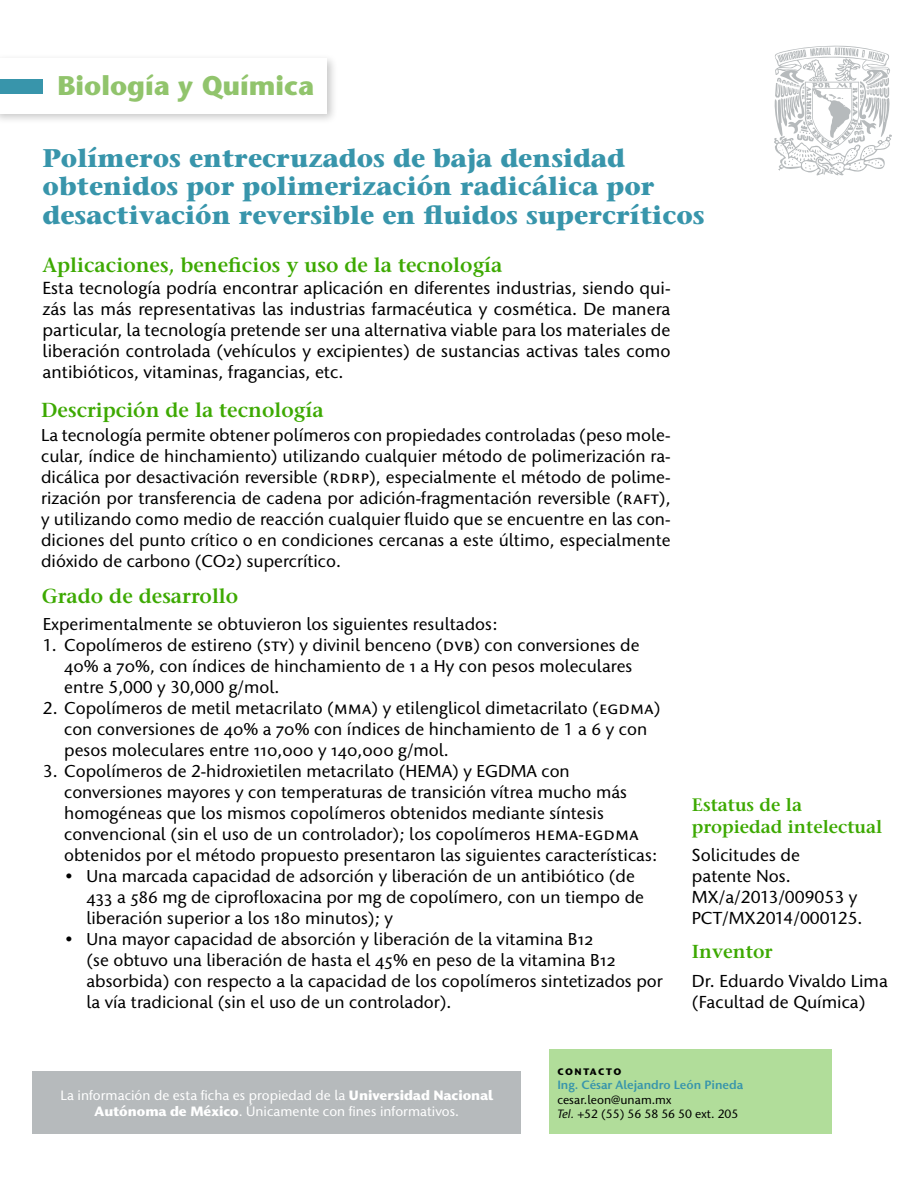
<style>
.page{position:relative;width:918px;height:1188px;background:#fff}
.page>*{position:absolute;margin:0;border:0;box-sizing:border-box;transform-origin:0 0}
.t1{font:700 27px "Stone Sans Std";color:#91c46c}
.t2{font:700 25.5px/28.5px "Stone Serif Std";color:#3895ab}
.t3{font:600 20.25px "Stone Serif Std";color:#3da902}
.t4{font:600 18.75px "Stone Serif Std";color:#3da902}
.t5{font:600 18px/21.6px "Stone Serif Std";color:#3da902}
.t6{font:500 17.4px/21px "Stone Humanist ITC Std";color:#000;text-align:justify}
.t7{font:500 17.25px/21px "Stone Humanist ITC Std";color:#000}
.t8{font:500 17.1px/21px "Stone Humanist ITC Std";color:#000}
.t9{font:500 13.5px/16.2px "Stone Humanist ITC Std";color:#fff;text-align:center}
.t10{font:500 12px/14.4px "Stone Humanist ITC Std";color:#000}
.t11{font:12px "Stone Humanist ITC Std Semi";color:#3895ab}
.t12{font:700 9.45px "Stone Humanist ITC Std";letter-spacing:.17em;color:#000}
.s1{font-weight:700}
.s2{font-style:italic}
</style>
<div class="page">
<svg style="left:774px;top:45px;width:118px;height:131px"></svg>
<div style="left:0;top:54px;width:338px;height:71px;background:#000;opacity:.22"></div>
<div style="left:0;top:59px;width:327px;height:55px;background:#fff"></div>
<div style="left:0;top:79px;width:43px;height:14px;background:#3895ab"></div>
<div style="left:32px;top:1071px;width:489px;height:63px;background:#b6babc"></div>
<div style="left:549px;top:1049px;width:283px;height:85px;background:#b1dd9a"></div>
<h1 class="t1" style="left:58px;top:69px;width:258px">Biología y Química</h1>
<h2 class="t2" style="left:43px;top:143px;width:664px">Polímeros entrecruzados de baja densidad obtenidos por polimerización radicálica por desactivación reversible en fluidos supercríticos</h2>
<p class="t3" style="left:43px;top:253px;width:462px">Aplicaciones, beneficios y uso de la tecnología</p>
<p class="t6" style="left:43px;top:278px;width:630px">Esta tecnología podría encontrar aplicación en diferentes industrias, siendo qui&shy;zás las más representativas las industrias farmacéutica y cosmética. De manera particular, la tecnología pretende ser una alternativa viable para los materiales de liberación controlada (vehículos y excipientes) de sustancias activas tales como antibióticos, vitaminas, fragancias, etc.</p>
<p class="t3" style="left:41px;top:398px;width:284px">Descripción de la tecnología</p>
<p class="t8" style="left:41px;top:425px;width:631px;text-align:justify">La tecnología permite obtener polímeros con propiedades controladas (peso mole&shy;cular, índice de hinchamiento) utilizando cualquier método de polimerización ra&shy;dicálica por desactivación reversible (rdrp), especialmente el método de polime&shy;rización por transferencia de cadena por adición-fragmentación reversible (raft), y utilizando como medio de reacción cualquier fluido que se encuentre en las con&shy;diciones del punto crítico o en condiciones cercanas a este último, especialmente dióxido de carbono (CO2) supercrítico.</p>
<p class="t3" style="left:42px;top:584px;width:198px">Grado de desarrollo</p>
<p class="t8" style="left:43px;top:614px;width:456px">Experimentalmente se obtuvieron los siguientes resultados:</p>
<p class="t8" style="left:64px;top:635px;width:577px;text-indent:-21px">1. Copolímeros de estireno (sty) y divinil benceno (dvb) con conversiones de<br>40% a 70%, con índices de hinchamiento de 1 a Hy con pesos moleculares entre 5,000 y 30,000 g/mol.</p>
<p class="t8" style="left:64px;top:698px;width:598px;text-indent:-21px">2. Copolímeros de metil metacrilato (mma) y etilenglicol dimetacrilato (egdma) con conversiones de 40% a 70% con índices de hinchamiento de 1 a 6 y con pesos moleculares entre 110,000 y 140,000 g/mol.</p>
<p class="t8" style="left:64px;top:761px;width:595px;text-indent:-21px">3. Copolímeros de 2-hidroxietilen metacrilato (HEMA) y EGDMA con conversiones mayores y con temperaturas de transición vítrea mucho más homogéneas que los mismos copolímeros obtenidos mediante síntesis convencional (sin el uso de un controlador); los copolímeros hema-egdma obtenidos por el método propuesto presentaron las siguientes características:</p>
<p class="t8" style="left:86px;top:866px;width:559px;text-indent:-21px">• Una marcada capacidad de adsorción y liberación de un antibiótico (de<br>433 a 586 mg de ciprofloxacina por mg de copolímero, con un tiempo de liberación superior a los 180 minutos); y</p>
<p class="t8" style="left:86px;top:929px;width:578px;text-indent:-21px">• Una mayor capacidad de absorción y liberación de la vitamina B12<br>(se obtuvo una liberación de hasta el 45% en peso de la vitamina B12 absorbida) con respecto a la capacidad de los copolímeros sintetizados por la vía tradicional (sin el uso de un controlador).</p>
<p class="t5" style="left:692px;top:794px;width:192px">Estatus de la propiedad intelectual</p>
<p class="t7" style="left:692px;top:845px;width:172px">Solicitudes de patente Nos.<br>MX/a/2013/009053 y<br>PCT/MX2014/000125.</p>
<p class="t4" style="left:692px;top:940px;width:82px">Inventor</p>
<p class="t7" style="left:692px;top:971px;width:198px">Dr. Eduardo Vivaldo Lima (Facultad de Química)</p>
<p class="t9" style="left:61px;top:1087px;width:434px">La información de esta ficha es propiedad de la <span class="s1">Universidad Nacional<br>Autónoma de México</span>. Únicamente con fines informativos.</p>
<p class="t12" style="left:557px;top:1065px;width:66px">CONTACTO</p>
<p class="t11" style="left:557px;top:1078px;width:187px">Ing. César Alejandro León Pineda</p>
<p class="t10" style="left:557px;top:1093px;width:183px">cesar.leon@unam.mx<br><span class="s2">Tel.</span> +52 (55) 56 58 56 50 ext. 205</p>
</div>
